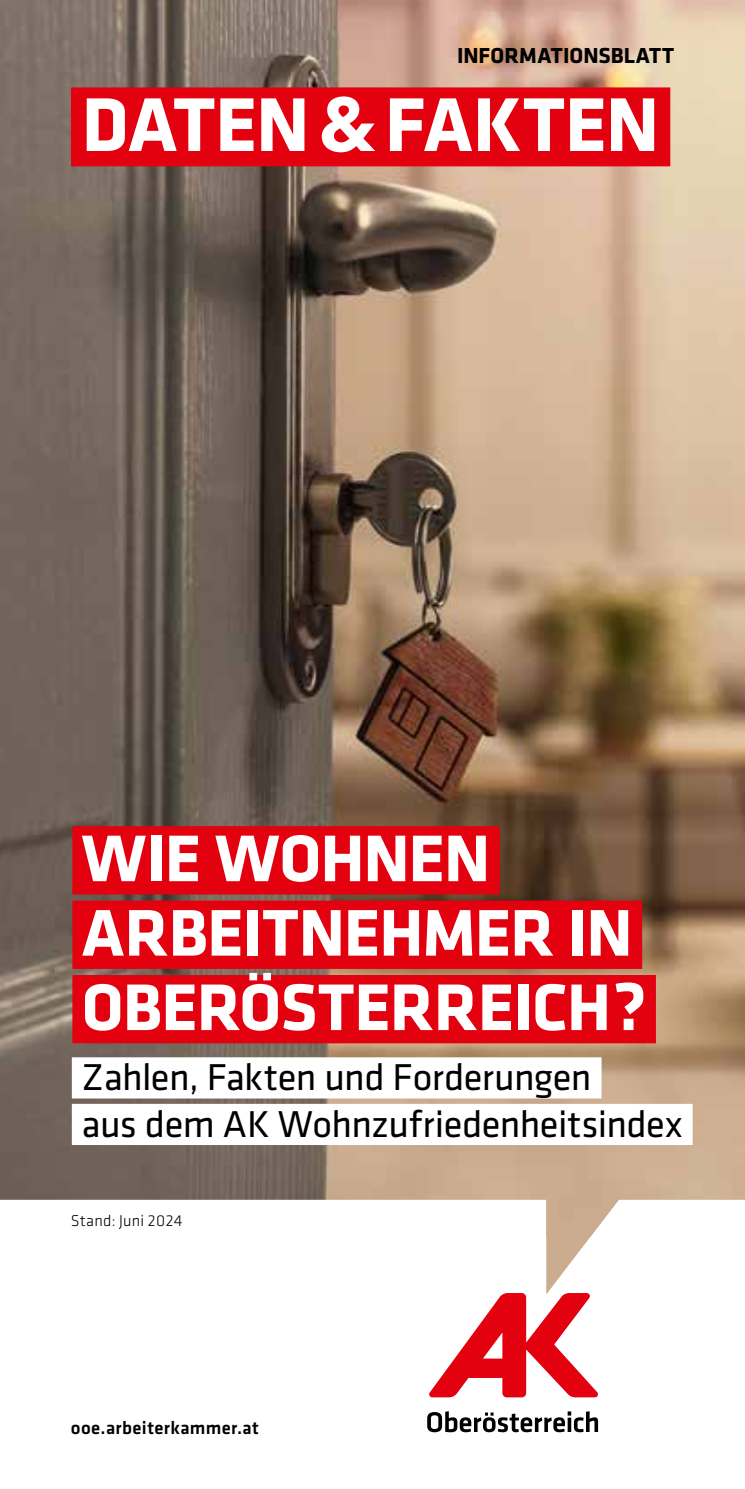
<style>
.page{position:relative;width:745px;height:1489px;background:#fff}
.page>*{position:absolute;margin:0;border:0;box-sizing:border-box;transform-origin:0 0}
.t1{font:700 79px "Klavika Basic";letter-spacing:-.01em;color:#fff}
.t2{font:700 68.25px/74.5px "Klavika Basic";letter-spacing:-.015em;color:#fff}
.t3{font:38.75px/46.5px "Klavika Basic";letter-spacing:-.015em;color:#000}
.t4{font:700 22.5px "Klavika Basic";color:#000}
.t5{font:500 18.75px "Klavika Basic";letter-spacing:.02em;color:#000}
.t6{font:300 16.25px "Klavika Basic";letter-spacing:.015em;color:#000}
.s1{font-family:"Avenir";font-weight:900;font-size:75px}
</style>
<div class="page">
<img style="left:0;top:50px;width:744px;height:1145px">
<img style="left:0;top:1195px;width:744px;height:97px">
<img style="left:0;top:0;width:744px;height:50px">
<svg style="left:429px;top:1292px;width:169px;height:105px"></svg>
<svg style="left:427px;top:1411px;width:170px;height:20px"></svg>
<div style="left:72px;top:1057px;width:529px;height:41px;background:#fff"></div>
<div style="left:72px;top:1103px;width:620px;height:41px;background:#fff"></div>
<div style="left:72px;top:826px;width:427px;height:68px;background:#e3000f"></div>
<div style="left:72px;top:900px;width:569px;height:68px;background:#e3000f"></div>
<div style="left:72px;top:974px;width:583px;height:69px;background:#e3000f"></div>
<div style="left:71px;top:87px;width:598px;height:79px;background:#e3000f"></div>
<p class="t4" style="left:457px;top:39px;width:218px">INFORMATIONSBLATT</p>
<h1 class="t1" style="left:81px;top:68px;width:578px">DATEN<span class="s1">&amp;</span>FAKTEN</h1>
<h2 class="t2" style="left:81px;top:818px;width:566px">WIE WOHNEN<br>ARBEITNEHMER IN<br>OBERÖSTERREICH?</h2>
<p class="t3" style="left:81px;top:1052px;width:602px">Zahlen, Fakten und Forderungen<br>aus dem AK Wohnzufriedenheitsindex</p>
<p class="t6" style="left:71px;top:1211px;width:113px">Stand: Juni 2024</p>
<p class="t5" style="left:71px;top:1414px;width:189px">ooe.arbeiterkammer.at</p>
</div>
